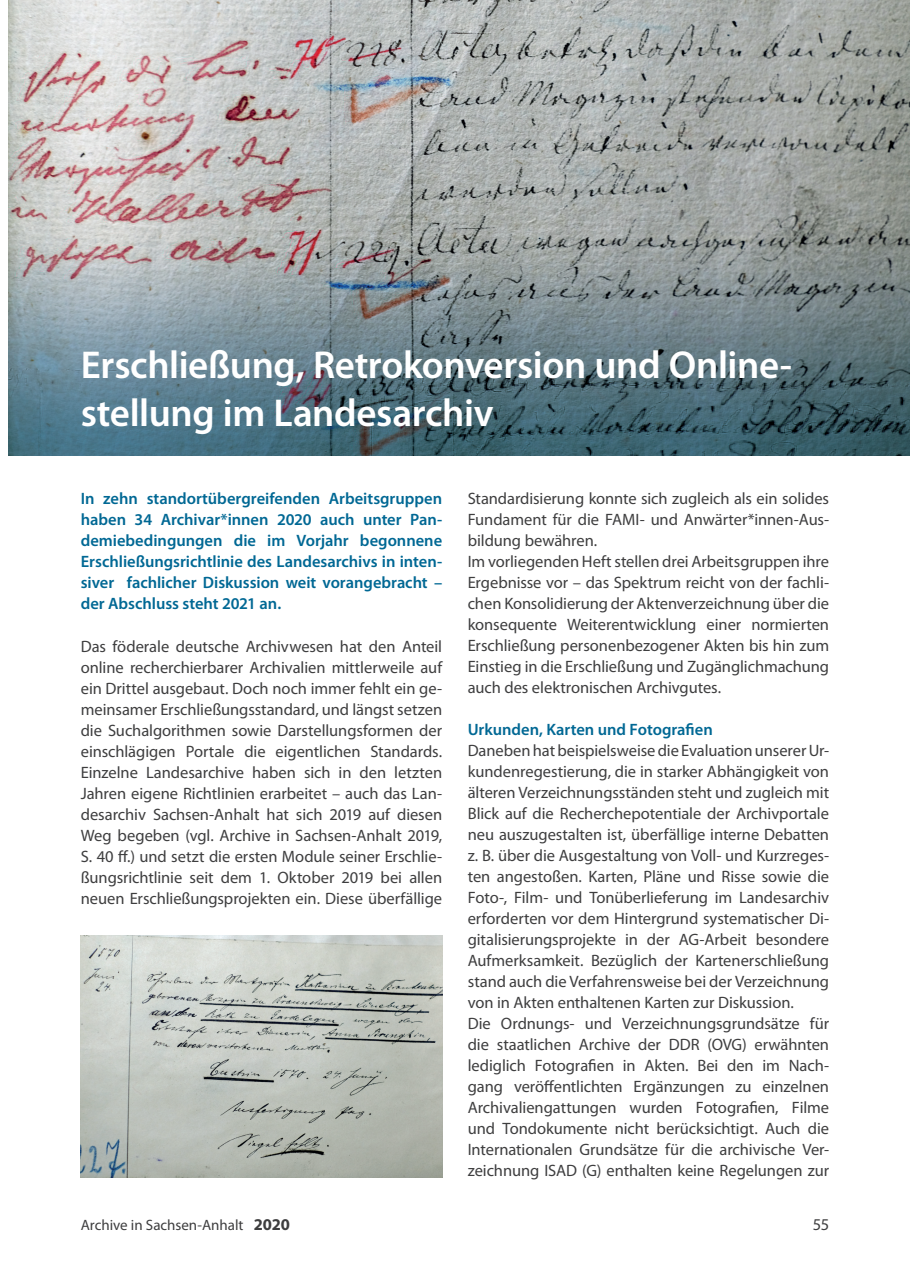
<style>
.page{position:relative;width:910px;height:1280px;background:#fff}
.page>*{position:absolute;margin:0;border:0;box-sizing:border-box;transform-origin:0 0}
.t1{font:600 39px/48px "Myriad Pro";letter-spacing:-.01em;color:#fff}
.t2{font:16.5px/21px "Myriad Pro";letter-spacing:-.005em;color:#3e3e3f}
.t3{font:600 16.5px/21px "Myriad Pro";letter-spacing:-.005em;color:#006894;text-align:justify}
.t4{font:15px "Myriad Pro";color:#3e3e3f}
.s1{font-weight:700;font-size:16.5px}
</style>
<div class="page">
<img style="left:81px;top:936px;width:361px;height:242px">
<img style="left:9px;top:0;width:901px;height:455px">
<h1 class="t1" style="left:81px;top:340px;width:713px">Erschließung, Retrokonversion und Online&shy;stellung im Landesarchiv</h1>
<p class="t3" style="left:81px;top:487px;width:363px">In zehn standortübergreifenden Arbeitsgruppen haben 34 Archivar*innen 2020 auch unter Pan&shy;demiebedingungen die im Vorjahr begonnene Erschließungsrichtlinie des Landesarchivs in inten&shy;siver fachlicher Diskussion weit vorangebracht – der Abschluss steht 2021 an.</p>
<p class="t2" style="left:468px;top:487px;width:363px">Standardisierung konnte sich zugleich als ein solides Fundament für die FAMI- und Anwärter*innen-Aus&shy;bildung bewähren.<br>Im vorliegenden Heft stellen drei Arbeitsgruppen ihre Ergebnisse vor – das Spektrum reicht von der fachli&shy;chen Konsolidierung der Aktenverzeichnung über die konsequente Weiterentwicklung einer normierten Erschließung personenbezogener Akten bis hin zum Einstieg in die Erschließung und Zugänglichmachung auch des elektronischen Archivgutes.</p>
<p class="t3" style="left:468px;top:718px;width:247px">Urkunden, Karten und Fotografien</p>
<p class="t2" style="left:468px;top:739px;width:363px">Daneben hat beispielsweise die Evaluation unserer Ur&shy;kundenregestierung, die in starker Abhängigkeit von älteren Verzeichnungsständen steht und zugleich mit Blick auf die Recherchepotentiale der Archivportale neu auszugestalten ist, überfällige interne Debatten z. B. über die Ausgestaltung von Voll- und Kurzreges&shy;ten angestoßen. Karten, Pläne und Risse sowie die Foto-, Film- und Tonüberlieferung im Landesarchiv erforderten vor dem Hintergrund systematischer Di&shy;gitalisierungsprojekte in der AG-Arbeit besondere Aufmerksamkeit. Bezüglich der Kartenerschließung stand auch die Verfahrensweise bei der Verzeichnung von in Akten enthaltenen Karten zur Diskussion.<br>Die Ordnungs- und Verzeichnungsgrundsätze für die staatlichen Archive der DDR (OVG) erwähnten lediglich Fotografien in Akten. Bei den im Nach&shy;gang veröffentlichten Ergänzungen zu einzelnen Archivaliengattungen wurden Fotografien, Filme und Tondokumente nicht berücksichtigt. Auch die Internationalen Grundsätze für die archivische Ver&shy;zeichnung ISAD (G) enthalten keine Regelungen zur</p>
<p class="t2" style="left:81px;top:636px;width:363px;text-align:justify">Das föderale deutsche Archivwesen hat den Anteil online recherchierbarer Archivalien mittlerweile auf ein Drittel ausgebaut. Doch noch immer fehlt ein ge&shy;meinsamer Erschließungsstandard, und längst setzen die Suchalgorithmen sowie Darstellungsformen der einschlägigen Portale die eigentlichen Standards.<br>Einzelne Landesarchive haben sich in den letzten Jahren eigene Richtlinien erarbeitet – auch das Lan&shy;desarchiv Sachsen-Anhalt hat sich 2019 auf diesen Weg begeben (vgl. Archive in Sachsen-Anhalt 2019, S. 40 ff.) und setzt die ersten Module seiner Erschlie&shy;ßungsrichtlinie seit dem 1. Oktober 2019 bei allen neuen Erschließungsprojekten ein. Diese überfällige</p>
<p class="t4" style="left:81px;top:1215px;width:211px">Archive in Sachsen-Anhalt <span class="s1">2020</span></p>
<p class="t2" style="left:813px;top:1213px;width:18px">55</p>
</div>
